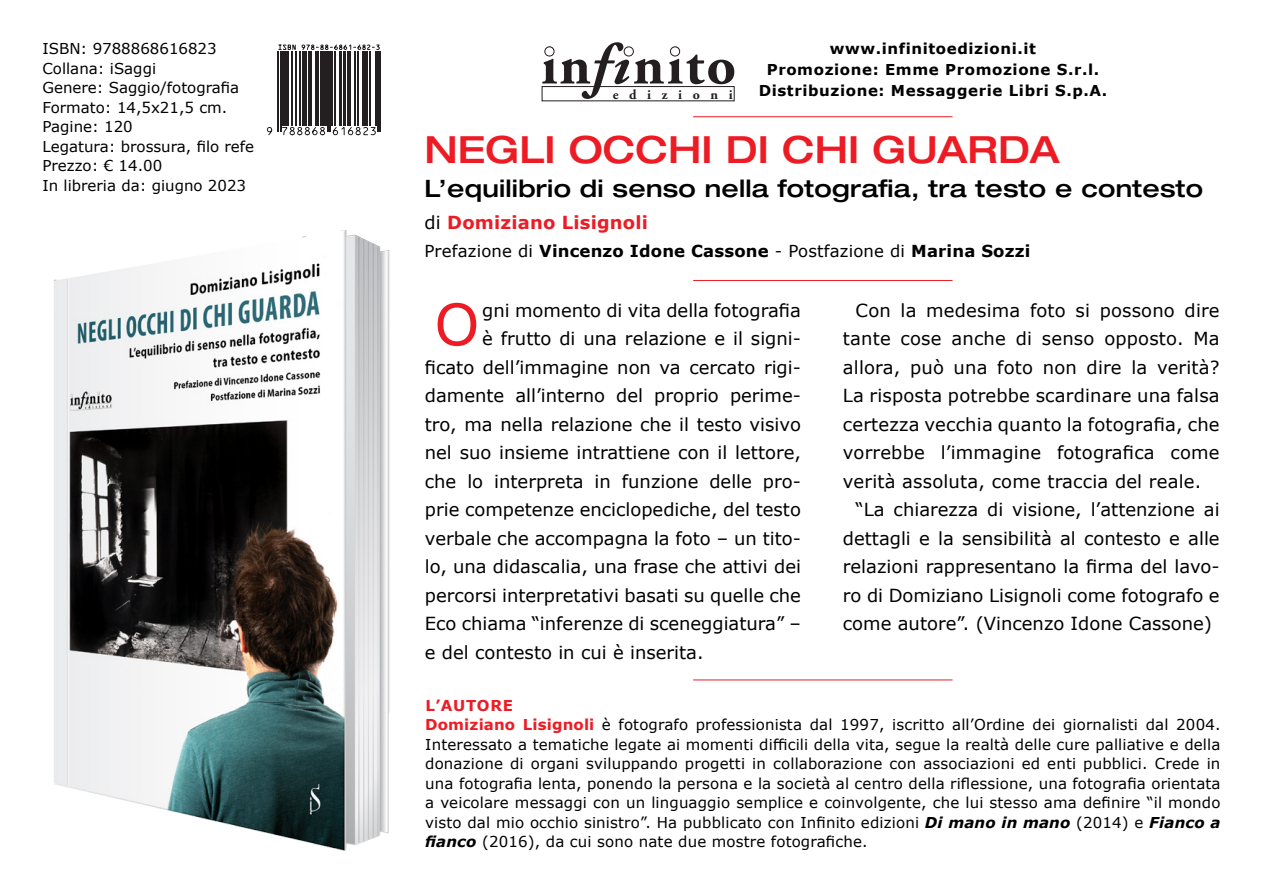
<style>
.page{position:relative;width:1263px;height:893px;background:#fff}
.page>*{position:absolute;margin:0;border:0;box-sizing:border-box;transform-origin:0 0}
.t1{font:700 57.6px "Adobe Garamond Pro";letter-spacing:.04em;color:#231f20}
.t2{font:57.15px "Verdana";color:#ed1c24}
.t3{font:500 expanded 37.5px "Helvetica Neue LT Std";color:#ed1c24}
.t4{font:500 expanded 24px "Helvetica Neue LT Std";letter-spacing:.01em;color:#000}
.t5{font:18px/28.5px "Verdana";color:#000;text-align:justify}
.t6{font:700 18px "Verdana";letter-spacing:.01em;color:#ed1c24}
.t7{font:700 16.5px "Verdana";letter-spacing:.01em;color:#000}
.t8{font:15px/19.5px "Verdana";letter-spacing:.01em;color:#000}
.t9{font:700 15px/21px "Verdana";letter-spacing:.04em;color:#000;text-align:center}
.t10{font:700 13.95px "Adobe Garamond Pro";letter-spacing:.765em;color:#231f20}
.s1{font-style:italic}
.s2{font-weight:400;color:#000}
.s3{font-weight:400}
.s4{font-weight:700;color:#ed1c24}
.s5{font-weight:700;font-style:italic}
</style>
<div class="page">
<div style="left:542px;top:86px;width:192px;height:15px;border:1px solid #231f20"></div>
<div style="left:624px;top:47px;width:10px;height:9px;border:1px solid #231f20;border-radius:50%"></div>
<div style="left:670px;top:47px;width:10px;height:9px;border:1px solid #231f20;border-radius:50%"></div>
<div style="left:545px;top:47px;width:9px;height:9px;border:1px solid #231f20;border-radius:50%"></div>
<svg style="left:277px;top:51px;width:104px;height:81px"></svg>
<hr style="left:278px;top:51px;width:1px;height:80px;background:#231f20">
<hr style="left:280px;top:51px;width:1px;height:80px;background:#231f20">
<hr style="left:282px;top:51px;width:3px;height:75px;background:#231f20">
<hr style="left:286px;top:51px;width:3px;height:75px;background:#231f20">
<hr style="left:292px;top:51px;width:1px;height:75px;background:#231f20">
<hr style="left:295px;top:51px;width:1px;height:75px;background:#231f20">
<hr style="left:299px;top:51px;width:2px;height:75px;background:#231f20">
<hr style="left:303px;top:51px;width:1px;height:75px;background:#231f20">
<hr style="left:305px;top:51px;width:2px;height:75px;background:#231f20">
<hr style="left:308px;top:51px;width:3px;height:75px;background:#231f20">
<hr style="left:316px;top:51px;width:1px;height:75px;background:#231f20">
<hr style="left:318px;top:51px;width:1px;height:75px;background:#231f20">
<hr style="left:320px;top:51px;width:2px;height:75px;background:#231f20">
<hr style="left:323px;top:51px;width:3px;height:75px;background:#231f20">
<hr style="left:328px;top:51px;width:1px;height:80px;background:#231f20">
<hr style="left:330px;top:51px;width:1px;height:80px;background:#231f20">
<hr style="left:332px;top:51px;width:1px;height:75px;background:#231f20">
<hr style="left:334px;top:51px;width:1px;height:75px;background:#231f20">
<hr style="left:339px;top:51px;width:3px;height:75px;background:#231f20">
<hr style="left:344px;top:51px;width:2px;height:75px;background:#231f20">
<hr style="left:347px;top:51px;width:1px;height:75px;background:#231f20">
<hr style="left:349px;top:51px;width:1px;height:75px;background:#231f20">
<hr style="left:355px;top:51px;width:1px;height:75px;background:#231f20">
<hr style="left:358px;top:51px;width:1px;height:75px;background:#231f20">
<hr style="left:362px;top:51px;width:2px;height:75px;background:#231f20">
<hr style="left:365px;top:51px;width:2px;height:75px;background:#231f20">
<hr style="left:370px;top:51px;width:1px;height:75px;background:#231f20">
<hr style="left:375px;top:51px;width:1px;height:75px;background:#231f20">
<hr style="left:377px;top:51px;width:1px;height:80px;background:#231f20">
<hr style="left:379px;top:51px;width:1px;height:80px;background:#231f20">
<svg style="left:266px;top:126px;width:110px;height:10px"></svg>
<svg style="left:278px;top:44px;width:102px;height:6px"></svg>
<hr style="left:693px;top:680px;width:259px;height:1px;background:#ed1c24">
<hr style="left:693px;top:280px;width:259px;height:1px;background:#ed1c24">
<hr style="left:693px;top:116px;width:259px;height:1px;background:#ed1c24">
<img style="left:53px;top:230px;width:337px;height:621px">
<p class="t8" style="left:43px;top:39px;width:213px">ISBN: 9788868616823<br>Collana: iSaggi<br>Genere: Saggio/fotografia<br>Formato: 14,5x21,5 cm.<br>Pagine: 120<br>Legatura: brossura, filo refe<br>Prezzo: € 14.00<br>In libreria da: giugno 2023</p>
<h1 class="t1" style="left:541px;top:32px;width:197px">in<span class="s1">fi</span>nito</h1>
<p class="t9" style="left:759px;top:38px;width:350px">www.infinitoedizioni.it<br>Promozione: Emme Promozione S.r.l.<br>Distribuzione: Messaggerie Libri S.p.A.</p>
<p class="t10" style="left:613px;top:86px;width:122px">edizioni</p>
<h3 class="t3" style="left:424px;top:126px;width:637px">Negli occhi di chi guarda</h3>
<h3 class="t4" style="left:424px;top:174px;width:780px">L’equilibrio di senso nella fotografia, tra testo e contesto</h3>
<p class="t6" style="left:424px;top:209px;width:225px"><span class="s2">di</span> Domiziano Lisignoli</p>
<p class="t7" style="left:424px;top:240px;width:607px"><span class="s3">Prefazione di</span> Vincenzo Idone Cassone <span class="s3">- Postfazione di</span> Marina Sozzi</p>
<h2 class="t2" style="left:434px;top:285px;width:47px">O</h2>
<p class="t5" style="left:482px;top:296px;width:320px">gni momento di vita della fotografia</p>
<p class="t5" style="left:482px;top:324px;width:320px">è frutto di una relazione e il signi-</p>
<p class="t5" style="left:425px;top:353px;width:378px">ficato dell’immagine non va cercato rigi-</p>
<p class="t5" style="left:425px;top:381px;width:378px">damente all’interno del proprio perime-</p>
<p class="t5" style="left:425px;top:410px;width:378px">tro, ma nella relazione che il testo visivo</p>
<p class="t5" style="left:425px;top:438px;width:378px">nel suo insieme intrattiene con il lettore,</p>
<p class="t5" style="left:425px;top:467px;width:378px">che lo interpreta in funzione delle pro-</p>
<p class="t5" style="left:425px;top:495px;width:378px">prie competenze enciclopediche, del testo</p>
<p class="t5" style="left:425px;top:524px;width:378px">verbale che accompagna la foto – un tito-</p>
<p class="t5" style="left:425px;top:552px;width:378px">lo, una didascalia, una frase che attivi dei</p>
<p class="t5" style="left:425px;top:581px;width:378px">percorsi interpretativi basati su quelle che</p>
<p class="t5" style="left:425px;top:609px;width:378px">Eco chiama “inferenze di sceneggiatura” –</p>
<p class="t5" style="left:425px;top:638px;width:280px">e del contesto in cui è inserita.</p>
<p class="t5" style="left:843px;top:296px;width:378px;text-indent:13px">Con la medesima foto si possono dire tante cose anche di senso opposto. Ma allora, può una foto non dire la verità?<br>La risposta potrebbe scardinare una falsa certezza vecchia quanto la fotografia, che vorrebbe l’immagine fotografica come verità assoluta, come traccia del reale.</p>
<p class="t5" style="left:843px;top:495px;width:378px;text-indent:13px">“La chiarezza di visione, l’attenzione ai dettagli e la sensibilità al contesto e alle relazioni rappresentano la firma del lavo&shy;ro di Domiziano Lisignoli come fotografo e come autore”. (Vincenzo Idone Cassone)</p>
<p class="t8" style="left:425px;top:695px;width:797px"><span class="s4">L’AUTORE<br>Domiziano Lisignoli</span> è fotografo professionista dal 1997, iscritto all’Ordine dei giornalisti dal 2004.<br>Interessato a tematiche legate ai momenti difficili della vita, segue la realtà delle cure palliative e della donazione di organi sviluppando progetti in collaborazione con associazioni ed enti pubblici. Crede in una fotografia lenta, ponendo la persona e la società al centro della riflessione, una fotografia orientata a veicolare messaggi con un linguaggio semplice e coinvolgente, che lui stesso ama definire “il mondo visto dal mio occhio sinistro”. Ha pubblicato con Infinito edizioni <span class="s5">Di mano in mano</span> (2014) e <span class="s5">Fianco a fianco</span> (2016), da cui sono nate due mostre fotografiche.</p>
</div>
